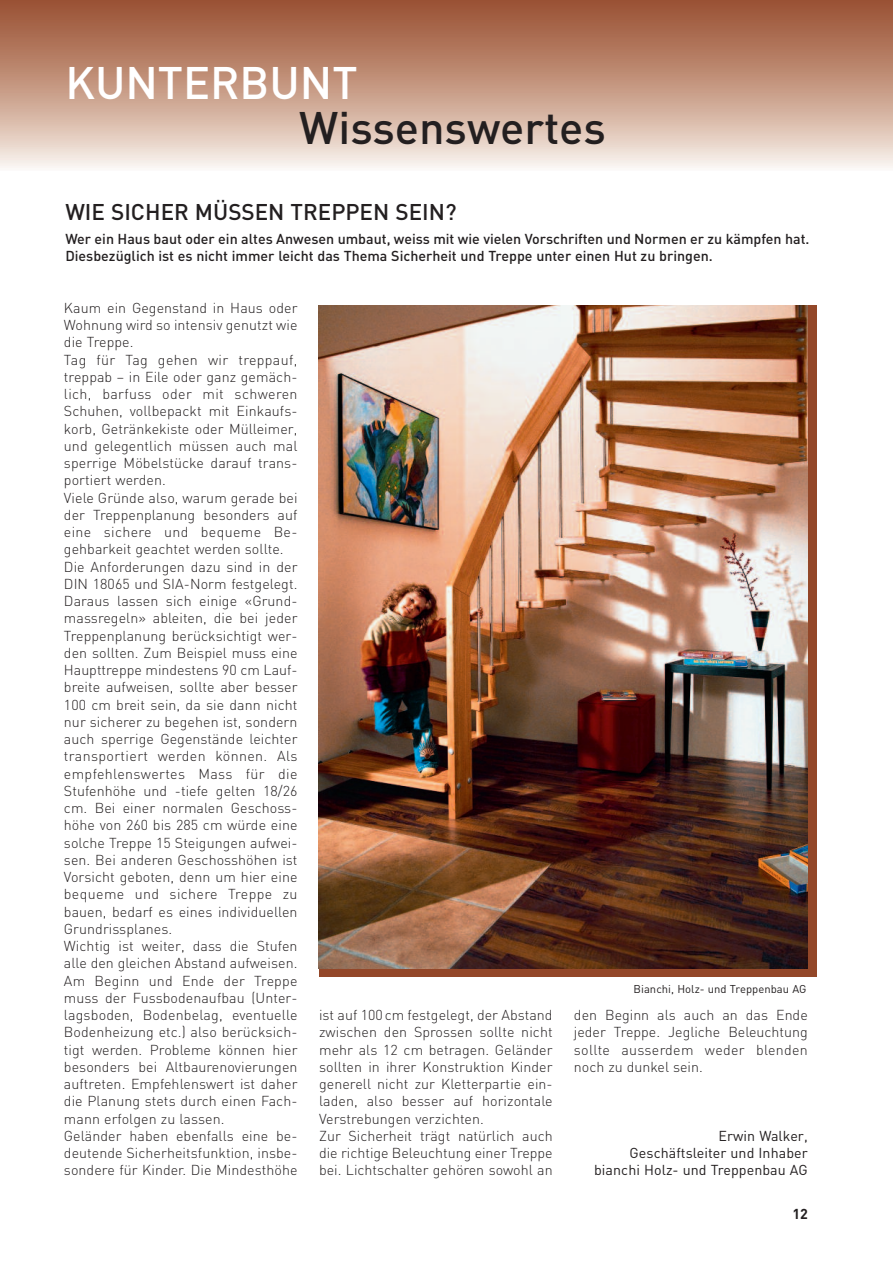
<style>
.page{position:relative;width:893px;height:1263px;background:#fff}
.page>*{position:absolute;margin:0;border:0;box-sizing:border-box;transform-origin:0 0}
.t1{font:500 45px "DIN";color:#231f20}
.t2{font:500 45px "DIN";color:#fff}
.t3{font:500 22.5px "DIN";color:#231f20}
.t4{font:300 14.25px/17.2px "DIN";letter-spacing:.005em;color:#231f20}
.t5{font:500 14.25px/17.2px "DIN";color:#231f20}
.t6{font:14.25px/17.2px "DIN";letter-spacing:.005em;color:#231f20;text-align:right}
.t7{font:700 14.25px "DIN";color:#231f20}
.t8{font:11.25px "DIN";letter-spacing:.005em;color:#231f20}
</style>
<div class="page">
<div style="left:319px;top:305px;width:497px;height:672px;background:#934729"></div>
<div style="left:0;top:0;width:893px;height:170px;background:linear-gradient(to bottom,#964928,#f7ede5)"></div>
<img style="left:319px;top:305px;width:489px;height:664px">
<h1 class="t2" style="left:65px;top:57px;width:294px">KUNTERBUNT</h1>
<h1 class="t1" style="left:299px;top:102px;width:308px">Wissenswertes</h1>
<h2 class="t3" style="left:65px;top:199px;width:393px">WIE SICHER MÜSSEN TREPPEN SEIN?</h2>
<p class="t5" style="left:65px;top:230px;width:746px">Wer ein Haus baut oder ein altes Anwesen umbaut, weiss mit wie vielen Vorschriften und Normen er zu kämpfen hat.<br>Diesbezüglich ist es nicht immer leicht das Thema Sicherheit und Treppe unter einen Hut zu bringen.</p>
<p class="t4" style="left:64px;top:299px;width:235px">Kaum ein Gegenstand in Haus oder Wohnung wird so intensiv genutzt wie die Treppe.<br>Tag für Tag gehen wir treppauf, treppab – in Eile oder ganz gemäch&shy;lich, barfuss oder mit schweren Schuhen, vollbepackt mit Einkaufs&shy;korb, Getränkekiste oder Mülleimer, und gelegentlich müssen auch mal sperrige Möbelstücke darauf trans&shy;portiert werden.<br>Viele Gründe also, warum gerade bei der Treppenplanung besonders auf eine sichere und bequeme Be&shy;gehbarkeit geachtet werden sollte.<br>Die Anforderungen dazu sind in der DIN 18065 und SIA-Norm festgelegt.<br>Daraus lassen sich einige «Grund&shy;massregeln» ableiten, die bei jeder Treppenplanung berücksichtigt wer&shy;den sollten. Zum Beispiel muss eine Haupttreppe mindestens 90 cm Lauf&shy;breite aufweisen, sollte aber besser 100 cm breit sein, da sie dann nicht nur sicherer zu begehen ist, sondern auch sperrige Gegenstände leichter transportiert werden können. Als empfehlenswertes Mass für die Stufenhöhe und -tiefe gelten 18/26 cm. Bei einer normalen Geschoss&shy;höhe von 260 bis 285 cm würde eine solche Treppe 15 Steigungen aufwei&shy;sen. Bei anderen Geschosshöhen ist Vorsicht geboten, denn um hier eine bequeme und sichere Treppe zu bauen, bedarf es eines individuellen Grundrissplanes.<br>Wichtig ist weiter, dass die Stufen alle den gleichen Abstand aufweisen.<br>Am Beginn und Ende der Treppe muss der Fussbodenaufbau (Unter&shy;lagsboden, Bodenbelag, eventuelle Bodenheizung etc.) also berücksich&shy;tigt werden. Probleme können hier besonders bei Altbaurenovierungen auftreten. Empfehlenswert ist daher die Planung stets durch einen Fach&shy;mann erfolgen zu lassen.<br>Geländer haben ebenfalls eine be&shy;deutende Sicherheitsfunktion, insbe&shy;sondere für Kinder. Die Mindesthöhe</p>
<p class="t4" style="left:319px;top:1006px;width:235px">ist auf 100 cm festgelegt, der Abstand zwischen den Sprossen sollte nicht mehr als 12 cm betragen. Geländer sollten in ihrer Konstruktion Kinder generell nicht zur Kletterpartie ein&shy;laden, also besser auf horizontale Verstrebungen verzichten.<br>Zur Sicherheit trägt natürlich auch die richtige Beleuchtung einer Treppe bei. Lichtschalter gehören sowohl an</p>
<p class="t8" style="left:633px;top:982px;width:175px">Bianchi, Holz- und Treppenbau AG</p>
<p class="t4" style="left:574px;top:1006px;width:235px;text-align:justify">den Beginn als auch an das Ende jeder Treppe. Jegliche Beleuchtung sollte ausserdem weder blenden noch zu dunkel sein.</p>
<p class="t6" style="left:594px;top:1127px;width:215px">Erwin Walker,<br>Geschäftsleiter und Inhaber bianchi Holz- und Treppenbau AG</p>
<p class="t7" style="left:792px;top:1206px;width:17px">12</p>
</div>
